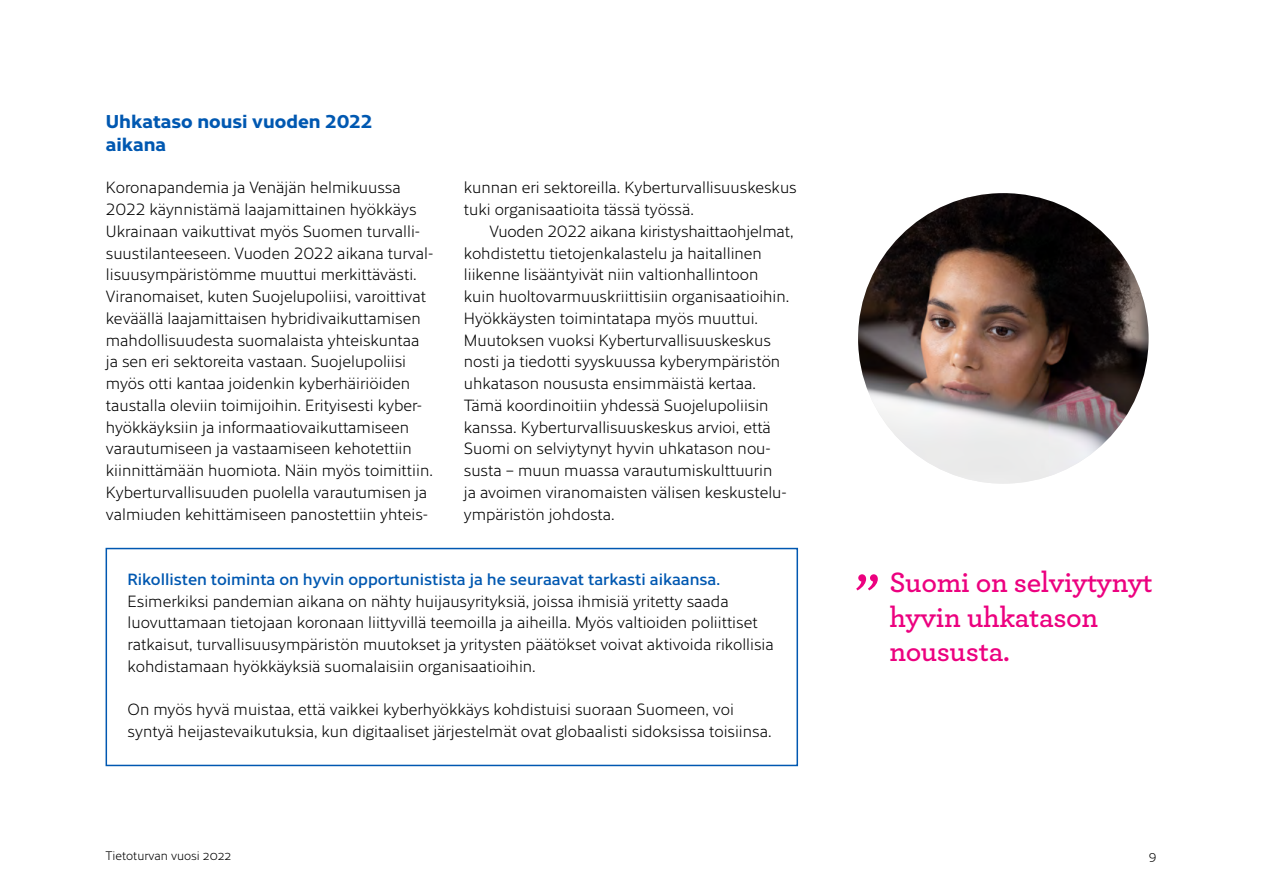
<style>
.page{position:relative;width:1263px;height:893px;background:#fff}
.page>*{position:absolute;margin:0;border:0;box-sizing:border-box;transform-origin:0 0}
.Nosto_pinkki_19_pt{font:600 29.25px/34.5px "Archer";letter-spacing:-.01em;color:#ec017f}
.H3_Väliotsikko_12_pt{font:700 18px/22.5px "Cresta";color:#0058b1}
.Leipäteksti_10_5_pt{font:300 15.75px/21.8px "Cresta";color:#000}
.Leipäteksti_sis__10_5_pt{font:300 15.75px/21.8px "Cresta";color:#000}
.t1{font:300 12px "Cresta";color:#000}
.s1{font-weight:500;color:#0058b1}
.s2{font-size:55.5px}
</style>
<div class="page">
<img style="left:858px;top:193px;width:290px;height:291px;border-radius:145px">
<div style="left:106px;top:548px;width:692px;height:218px;border:2px solid #0058b1"></div>
<h3 class="H3_Väliotsikko_12_pt" style="left:106px;top:109px;width:268px">Uhkataso nousi vuoden 2022 aikana</h3>
<p class="Leipäteksti_10_5_pt" style="left:106px;top:176px;width:329px">Koronapandemia ja Venäjän helmikuussa 2022 käynnistämä laajamittainen hyökkäys Ukrainaan vaikuttivat myös Suomen turvalli&shy;suustilanteeseen. Vuoden 2022 aikana turval&shy;lisuusympäristömme muuttui merkittävästi.<br>Viranomaiset, kuten Suojelupoliisi, varoittivat keväällä laajamittaisen hybridivaikuttamisen mahdollisuudesta suomalaista yhteiskuntaa ja sen eri sektoreita vastaan. Suojelupoliisi myös otti kantaa joidenkin kyberhäiriöiden taustalla oleviin toimijoihin. Erityisesti kyber&shy;hyökkäyksiin ja informaatiovaikuttamiseen varautumiseen ja vastaamiseen kehotettiin kiinnittämään huomiota. Näin myös toimittiin.<br>Kyberturvallisuuden puolella varautumisen ja valmiuden kehittämiseen panostettiin yhteis-</p>
<p class="Leipäteksti_10_5_pt" style="left:464px;top:176px;width:334px">kunnan eri sektoreilla. Kyberturvallisuuskeskus tuki organisaatioita tässä työssä.</p>
<p class="Leipäteksti_sis__10_5_pt" style="left:464px;top:219px;width:331px;text-indent:26px">Vuoden 2022 aikana kiristyshaittaohjelmat, kohdistettu tietojenkalastelu ja haitallinen liikenne lisääntyivät niin valtionhallintoon<br>kuin huoltovarmuuskriittisiin organisaatioihin.<br>Hyökkäysten toimintatapa myös muuttui.<br>Muutoksen vuoksi Kyberturvallisuuskeskus nosti ja tiedotti syyskuussa kyberympäristön uhkatason noususta ensimmäistä kertaa.<br>Tämä koordinoitiin yhdessä Suojelupoliisin kanssa. Kyberturvallisuuskeskus arvioi, että Suomi on selviytynyt hyvin uhkatason nou&shy;susta – muun muassa varautumiskulttuurin<br>ja avoimen viranomaisten välisen keskustelu&shy;ympäristön johdosta.</p>
<p class="Leipäteksti_10_5_pt" style="left:128px;top:567px;width:648px"><span class="s1">Rikollisten toiminta on hyvin opportunistista ja he seuraavat tarkasti aikaansa.<br></span>Esimerkiksi pandemian aikana on nähty huijausyrityksiä, joissa ihmisiä yritetty saada luovuttamaan tietojaan koronaan liittyvillä teemoilla ja aiheilla. Myös valtioiden poliittiset ratkaisut, turvallisuusympäristön muutokset ja yritysten päätökset voivat aktivoida rikollisia kohdistamaan hyökkäyksiä suomalaisiin organisaatioihin.</p>
<p class="Leipäteksti_10_5_pt" style="left:128px;top:698px;width:645px">On myös hyvä muistaa, että vaikkei kyberhyökkäys kohdistuisi suoraan Suomeen, voi syntyä heijastevaikutuksia, kun digitaaliset järjestelmät ovat globaalisti sidoksissa toisiinsa.</p>
<p class="Nosto_pinkki_19_pt" style="left:889px;top:563px;width:265px;text-indent:-34px"><span class="s2">”</span> Suomi on selviytynyt hyvin uhkatason noususta.</p>
<p class="t1" style="left:105px;top:847px;width:127px">Tietoturvan vuosi 2022</p>
<p class="t1" style="left:1149px;top:847px;width:9px">9</p>
</div>
